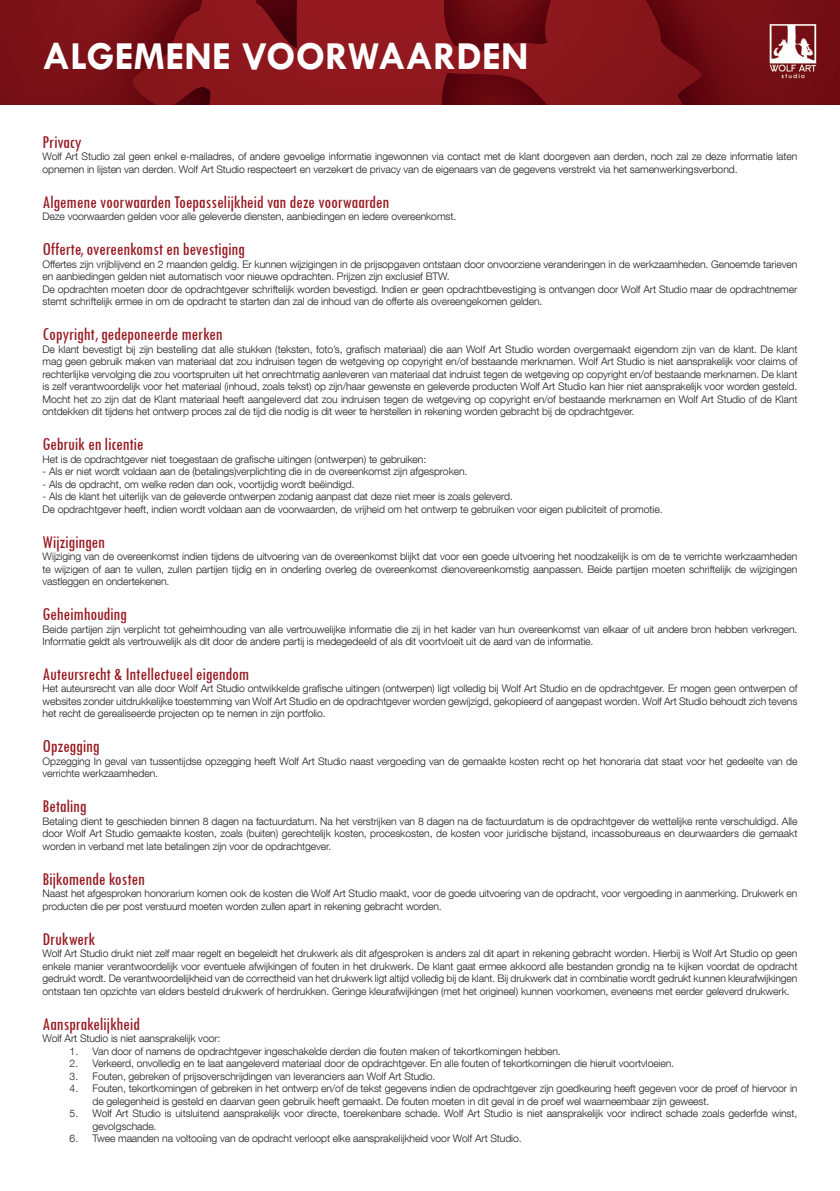
<style>
.page{position:relative;width:840px;height:1191px;background:#fff}
.page>*{position:absolute;margin:0;border:0;box-sizing:border-box;transform-origin:0 0}
.t1{font:700 40px "Tw Cen";color:#fff}
.t2{font:condensed 18.8px "Tw Cen";letter-spacing:-.01em;color:#971a22}
.t3{font:300 10.4px/12.4px "Helvetica Neue LT Com";letter-spacing:-.01em;color:#231f20}
</style>
<div class="page">
<div style="left:0;top:0;width:20px;height:105px;background:#781117"></div>
<div style="left:20px;top:0;width:113px;height:44px;background:#7f1319"></div>
<div style="left:701px;top:0;width:138px;height:44px;background:#761016"></div>
<div style="left:20px;top:44px;width:113px;height:61px;background:#791117"></div>
<img style="left:701px;top:44px;width:138px;height:61px">
<svg style="left:133px;top:0;width:568px;height:105px;background:#811219"></svg>
<img style="left:767px;top:23px;width:49px;height:56px">
<h1 class="t1" style="left:43px;top:32px;width:487px">ALGEMENE VOORWAARDEN</h1>
<h2 class="t2" style="left:43px;top:131px;width:41px">Privacy</h2>
<p class="t3" style="left:43px;top:150px;width:756px">Wolf Art Studio zal geen enkel e-mailadres, of andere gevoelige informatie ingewonnen via contact met de klant doorgeven aan derden, noch zal ze deze informatie laten opnemen in lĳsten van derden. Wolf Art Studio respecteert en verzekert de privacy van de eigenaars van de gegevens verstrekt via het samenwerkingsverbond.</p>
<h2 class="t2" style="left:43px;top:190px;width:348px">Algemene voorwaarden Toepasselijkheid van deze voorwaarden</h2>
<p class="t3" style="left:43px;top:210px;width:415px">Deze voorwaarden gelden voor alle geleverde diensten, aanbiedingen en iedere overeenkomst.</p>
<h2 class="t2" style="left:43px;top:238px;width:204px">Offerte, overeenkomst en bevestiging</h2>
<p class="t3" style="left:43px;top:258px;width:756px">Offertes zĳn vrĳblĳvend en 2 maanden geldig. Er kunnen wĳzigingen in de prĳsopgaven ontstaan door onvoorziene veranderingen in de werkzaamheden. Genoemde tarieven en aanbiedingen gelden niet automatisch voor nieuwe opdrachten. Prĳzen zĳn exclusief BTW.<br>De opdrachten moeten door de opdrachtgever schriftelĳk worden bevestigd. Indien er geen opdrachtbevestiging is ontvangen door Wolf Art Studio maar de opdrachtnemer stemt schriftelĳk ermee in om de opdracht te starten dan zal de inhoud van de offerte als overeengekomen gelden.</p>
<h2 class="t2" style="left:43px;top:323px;width:181px">Copyright, gedeponeerde merken</h2>
<p class="t3" style="left:43px;top:342px;width:756px;text-align:justify">De klant bevestigt bĳ zĳn bestelling dat alle stukken (teksten, foto’s, grafisch materiaal) die aan Wolf Art Studio worden overgemaakt eigendom zĳn van de klant. De klant mag geen gebruik maken van materiaal dat zou indruisen tegen de wetgeving op copyright en/of bestaande merknamen. Wolf Art Studio is niet aansprakelĳk voor claims of rechterlĳke vervolging die zou voortspruiten uit het onrechtmatig aanleveren van materiaal dat indruist tegen de wetgeving op copyright en/of bestaande merknamen. De klant is zelf verantwoordelĳk voor het materiaal (inhoud, zoals tekst) op zĳn/haar gewenste en geleverde producten Wolf Art Studio kan hier niet aansprakelĳk voor worden gesteld.<br>Mocht het zo zĳn dat de Klant materiaal heeft aangeleverd dat zou indruisen tegen de wetgeving op copyright en/of bestaande merknamen en Wolf Art Studio of de Klant ontdekken dit tĳdens het ontwerp proces zal de tĳd die nodig is dit weer te herstellen in rekening worden gebracht bĳ de opdrachtgever.</p>
<h2 class="t2" style="left:43px;top:433px;width:103px">Gebruik en licentie</h2>
<p class="t3" style="left:43px;top:452px;width:385px">Het is de opdrachtgever niet toegestaan de grafische uitingen (ontwerpen) te gebruiken:</p>
<p class="t3" style="left:43px;top:465px;width:426px">- Als er niet wordt voldaan aan de (betalings)verplichting die in de overeenkomst zĳn afgesproken.</p>
<p class="t3" style="left:43px;top:477px;width:313px">- Als de opdracht, om welke reden dan ook, voortĳdig wordt beëindigd.</p>
<p class="t3" style="left:43px;top:490px;width:621px">- Als de klant het uiterlĳk van de geleverde ontwerpen zodanig aanpast dat deze niet meer is zoals geleverd.<br>De opdrachtgever heeft, indien wordt voldaan aan de voorwaarden, de vrĳheid om het ontwerp te gebruiken voor eigen publiciteit of promotie.</p>
<h2 class="t2" style="left:43px;top:530px;width:64px">Wijzigingen</h2>
<p class="t3" style="left:43px;top:550px;width:756px;text-align:justify">Wĳziging van de overeenkomst indien tĳdens de uitvoering van de overeenkomst blĳkt dat voor een goede uitvoering het noodzakelĳk is om de te verrichte werkzaamheden te wĳzigen of aan te vullen, zullen partĳen tĳdig en in onderling overleg de overeenkomst dienovereenkomstig aanpassen. Beide partĳen moeten schriftelĳk de wĳzigingen vastleggen en ondertekenen.</p>
<h2 class="t2" style="left:43px;top:603px;width:86px">Geheimhouding</h2>
<p class="t3" style="left:43px;top:622px;width:756px">Beide partĳen zĳn verplicht tot geheimhouding van alle vertrouwelĳke informatie die zĳ in het kader van hun overeenkomst van elkaar of uit andere bron hebben verkregen.<br>Informatie geldt als vertrouwelĳk als dit door de andere partĳ is medegedeeld of als dit voortvloeit uit de aard van de informatie.</p>
<h2 class="t2" style="left:43px;top:662px;width:208px">Auteursrecht &amp; Intellectueel eigendom</h2>
<p class="t3" style="left:43px;top:682px;width:756px;text-align:justify">Het auteursrecht van alle door Wolf Art Studio ontwikkelde grafische uitingen (ontwerpen) ligt volledig bĳ Wolf Art Studio en de opdrachtgever. Er mogen geen ontwerpen of websites zonder uitdrukkelĳke toestemming van Wolf Art Studio en de opdrachtgever worden gewĳzigd, gekopieerd of aangepast worden. Wolf Art Studio behoudt zich tevens het recht de gerealiseerde projecten op te nemen in zĳn portfolio.</p>
<h2 class="t2" style="left:43px;top:735px;width:58px">Opzegging</h2>
<p class="t3" style="left:43px;top:755px;width:756px">Opzegging In geval van tussentĳdse opzegging heeft Wolf Art Studio naast vergoeding van de gemaakte kosten recht op het honoraria dat staat voor het gedeelte van de verrichte werkzaamheden.</p>
<h2 class="t2" style="left:43px;top:795px;width:46px">Betaling</h2>
<p class="t3" style="left:43px;top:814px;width:756px;text-align:justify">Betaling dient te geschieden binnen 8 dagen na factuurdatum. Na het verstrĳken van 8 dagen na de factuurdatum is de opdrachtgever de wettelĳke rente verschuldigd. Alle door Wolf Art Studio gemaakte kosten, zoals (buiten) gerechtelĳk kosten, proceskosten, de kosten voor juridische bĳstand, incassobureaus en deurwaarders die gemaakt worden in verband met late betalingen zĳn voor de opdrachtgever.</p>
<h2 class="t2" style="left:43px;top:867px;width:104px">Bijkomende kosten</h2>
<p class="t3" style="left:43px;top:887px;width:756px">Naast het afgesproken honorarium komen ook de kosten die Wolf Art Studio maakt, voor de goede uitvoering van de opdracht, voor vergoeding in aanmerking. Drukwerk en producten die per post verstuurd moeten worden zullen apart in rekening gebracht worden.</p>
<h2 class="t2" style="left:43px;top:927px;width:54px">Drukwerk</h2>
<p class="t3" style="left:43px;top:947px;width:756px;text-align:justify">Wolf Art Studio drukt niet zelf maar regelt en begeleidt het drukwerk als dit afgesproken is anders zal dit apart in rekening gebracht worden. Hierbĳ is Wolf Art Studio op geen enkele manier verantwoordelĳk voor eventuele afwĳkingen of fouten in het drukwerk. De klant gaat ermee akkoord alle bestanden grondig na te kĳken voordat de opdracht gedrukt wordt. De verantwoordelĳkheid van de correctheid van het drukwerk ligt altĳd volledig bĳ de klant. Bĳ drukwerk dat in combinatie wordt gedrukt kunnen kleurafwĳkingen ontstaan ten opzichte van elders besteld drukwerk of herdrukken. Geringe kleurafwĳkingen (met het origineel) kunnen voorkomen, eveneens met eerder geleverd drukwerk.</p>
<h2 class="t2" style="left:43px;top:1012px;width:99px">Aansprakelijkheid</h2>
<p class="t3" style="left:43px;top:1032px;width:179px">Wolf Art Studio is niet aansprakelĳk voor:</p>
<p class="t3" style="left:70px;top:1044px;width:492px">1. Van door of namens de opdrachtgever ingeschakelde derden die fouten maken of tekortkomingen hebben.</p>
<p class="t3" style="left:70px;top:1057px;width:605px">2. Verkeerd, onvolledig en te laat aangeleverd materiaal door de opdrachtgever. En alle fouten of tekortkomingen die hieruit voortvloeien.</p>
<p class="t3" style="left:70px;top:1069px;width:367px">3. Fouten, gebreken of prĳsoverschrĳdingen van leveranciers aan Wolf Art Studio.</p>
<p class="t3" style="left:92px;top:1082px;width:706px;text-indent:-23px">4. Fouten, tekortkomingen of gebreken in het ontwerp en/of de tekst gegevens indien de opdrachtgever zĳn goedkeuring heeft gegeven voor de proef of hiervoor in de gelegenheid is gesteld en daarvan geen gebruik heeft gemaakt. De fouten moeten in dit geval in de proef wel waarneembaar zĳn geweest.</p>
<p class="t3" style="left:92px;top:1107px;width:706px;text-indent:-23px">5. Wolf Art Studio is uitsluitend aansprakelĳk voor directe, toerekenbare schade. Wolf Art Studio is niet aansprakelĳk voor indirect schade zoals gederfde winst, gevolgschade.</p>
<p class="t3" style="left:70px;top:1132px;width:453px">6. Twee maanden na voltooiing van de opdracht verloopt elke aansprakelĳkheid voor Wolf Art Studio.</p>
</div>
